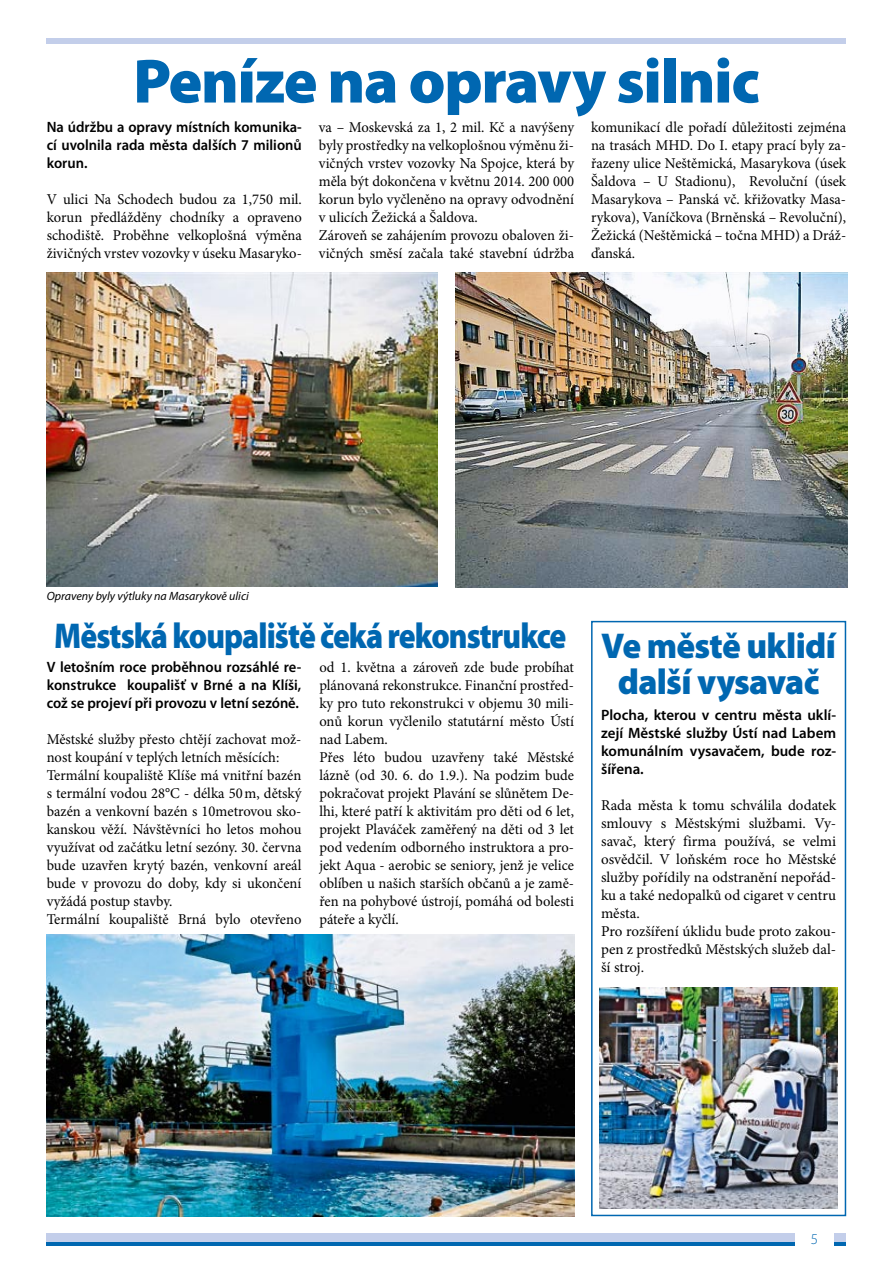
<style>
.page{position:relative;width:893px;height:1263px;background:#fff}
.page>*{position:absolute;margin:0;border:0;box-sizing:border-box;transform-origin:0 0}
.t1{font:900 63px "Myriad Pro";letter-spacing:-.02em;color:#0067b1}
.t2{font:900 36px "Myriad Pro";letter-spacing:-.03em;color:#0067b1;scale:.87 1}
.t3{font:900 36px/36px "Myriad Pro";letter-spacing:-.03em;color:#0067b1;text-align:center}
.t4{font:15px/18px "Minion Pro";color:#000}
.t5{font:600 15px/18px "Myriad Pro";color:#000;text-align:justify}
.t6{font:300 15px "Myriad Pro";color:#0067b1}
.t7{font:italic 12px "Myriad Pro";color:#000}
</style>
<div class="page">
<div style="left:47px;top:38px;width:799px;height:6px;background:#c3ceea"></div>
<hr style="left:47px;top:1242px;width:799px;height:4px;background:#0067b1">
<div style="left:47px;top:1233px;width:799px;height:9px;background:#c3ceea"></div>
<div style="left:795px;top:1233px;width:38px;height:30px;background:#fff"></div>
<div style="left:591px;top:621px;width:255px;height:595px;border:2px solid #0067b1"></div>
<img style="left:600px;top:987px;width:238px;height:221px">
<img style="left:47px;top:934px;width:527px;height:282px">
<img style="left:47px;top:272px;width:391px;height:315px">
<img style="left:455px;top:272px;width:392px;height:316px">
<h1 class="t1" style="left:133px;top:46px;width:628px">Peníze na opravy silnic</h1>
<p class="t5" style="left:47px;top:118px;width:257px">Na údržbu a opravy místních komunika&shy;cí uvolnila rada města dalších 7 milionů korun.</p>
<p class="t4" style="left:47px;top:190px;width:257px;text-align:justify">V ulici Na Schodech budou za 1,750 mil. korun předlážděny chodníky a opraveno schodiště. Proběhne velkoplošná výměna živičných vrstev vozovky v úseku Masaryko-</p>
<p class="t4" style="left:319px;top:118px;width:257px">va – Moskevská za 1, 2 mil. Kč a navýšeny byly prostředky na velkoplošnou výměnu ži&shy;vičných vrstev vozovky Na Spojce, která by měla být dokončena v květnu 2014. 200 000 korun bylo vyčleněno na opravy odvodnění v ulicích Žežická a Šaldova.<br>Zároveň se zahájením provozu obaloven ži&shy;vičných směsí začala také stavební údržba</p>
<p class="t4" style="left:591px;top:118px;width:257px;text-align:justify">komunikací dle pořadí důležitosti zejména na trasách MHD. Do I. etapy prací byly za&shy;řazeny ulice Neštěmická, Masarykova (úsek Šaldova – U Stadionu), Revoluční (úsek Masarykova – Panská vč. křižovatky Masa&shy;rykova), Vaníčkova (Brněnská – Revoluční), Žežická (Neštěmická – točna MHD) a Dráž&shy;ďanská.</p>
<p class="t7" style="left:47px;top:589px;width:204px">Opraveny byly výtluky na Masarykově ulici</p>
<h2 class="t2" style="left:54px;top:615px;width:590px">Městská koupaliště čeká rekonstrukce</h2>
<p class="t5" style="left:47px;top:658px;width:256px">V letošním roce proběhnou rozsáhlé re&shy;konstrukce koupališť v Brné a na Klíši, což se projeví při provozu v letní sezóně.</p>
<p class="t4" style="left:47px;top:730px;width:256px">Městské služby přesto chtějí zachovat mož&shy;nost koupání v teplých letních měsících:<br>Termální koupaliště Klíše má vnitřní bazén s termální vodou 28°C - délka 50m, dětský bazén a venkovní bazén s 10metrovou sko&shy;kanskou věží. Návštěvníci ho letos mohou využívat od začátku letní sezóny. 30. června bude uzavřen krytý bazén, venkovní areál bude v provozu do doby, kdy si ukončení vyžádá postup stavby.<br>Termální koupaliště Brná bylo otevřeno</p>
<p class="t4" style="left:319px;top:658px;width:256px">od 1. května a zároveň zde bude probíhat plánovaná rekonstrukce. Finanční prostřed&shy;ky pro tuto rekonstrukci v objemu 30 mili&shy;onů korun vyčlenilo statutární město Ústí nad Labem.<br>Přes léto budou uzavřeny také Městské lázně (od 30. 6. do 1.9.). Na podzim bude pokračovat projekt Plavání se slůnětem De&shy;lhi, které patří k aktivitám pro děti od 6 let, projekt Plaváček zaměřený na děti od 3 let pod vedením odborného instruktora a pro&shy;jekt Aqua - aerobic se seniory, jenž je velice oblíben u našich starších občanů a je zamě&shy;řen na pohybové ústrojí, pomáhá od bolesti páteře a kyčlí.</p>
<h2 class="t3" style="left:601px;top:628px;width:236px">Ve městě uklidí další vysavač</h2>
<p class="t5" style="left:601px;top:707px;width:237px">Plocha, kterou v centru města uklí&shy;zejí Městské služby Ústí nad Labem komunálním vysavačem, bude roz&shy;šířena.</p>
<p class="t4" style="left:601px;top:797px;width:237px">Rada města k tomu schválila dodatek smlouvy s Městskými službami. Vy&shy;savač, který firma používá, se velmi osvědčil. V loňském roce ho Městské služby pořídily na odstranění nepořád&shy;ku a také nedopalků od cigaret v centru města.<br>Pro rozšíření úklidu bude proto zakou&shy;pen z prostředků Městských služeb dal&shy;ší stroj.</p>
<p class="t6" style="left:811px;top:1231px;width:9px">5</p>
</div>
